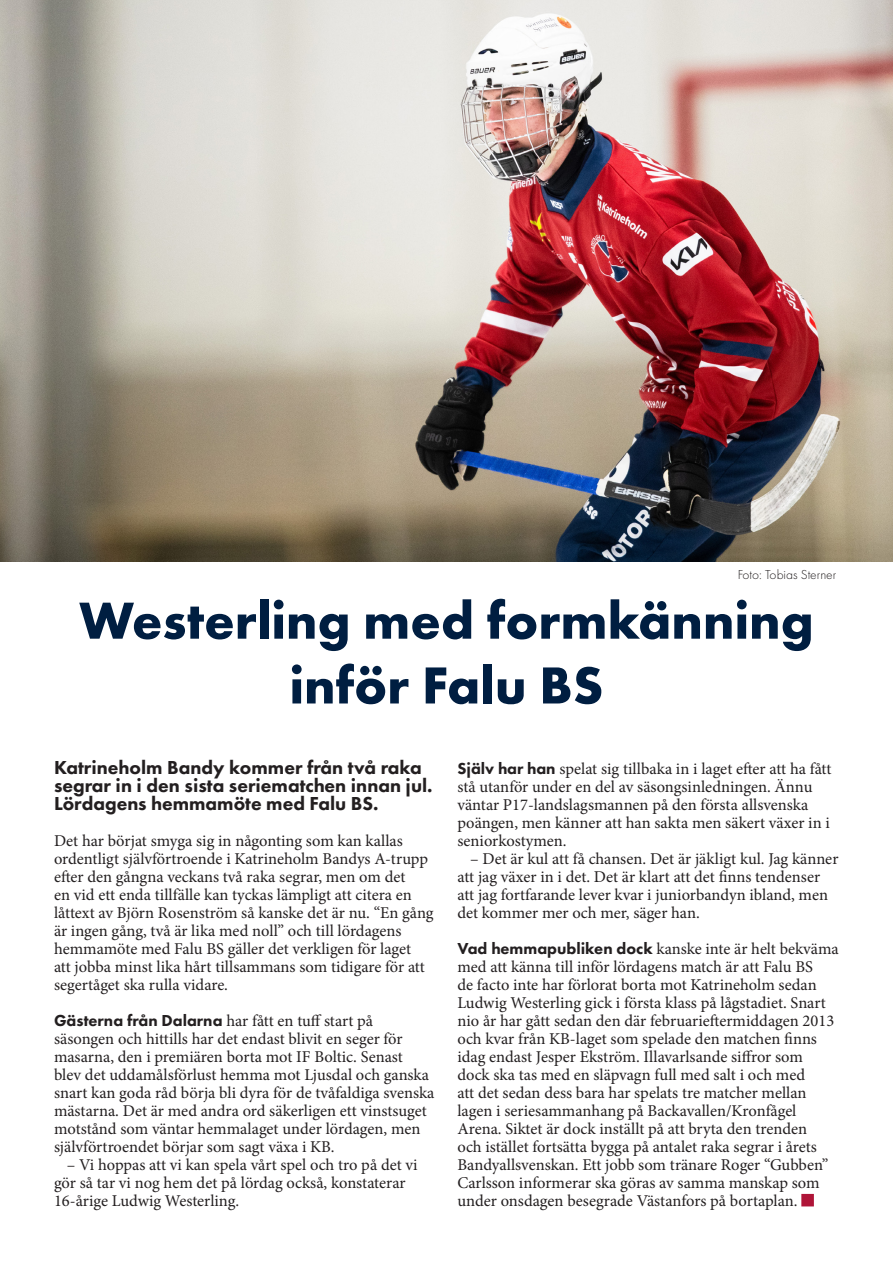
<style>
.page{position:relative;width:893px;height:1263px;background:#fff}
.page>*{position:absolute;margin:0;border:0;box-sizing:border-box;transform-origin:0 0}
.t1{font:700 54px/64.8px "Futura PT";color:#001e41;text-align:center}
.t2{font:800 19.5px/18px "Futura PT";color:#231f20}
.t3{font:16.5px/18px "Minion Pro";color:#231f20}
.t4{font:300 13.5px "Futura PT";color:#231f20}
.s1{font-family:"Futura PT";font-weight:800}
.s2{color:#af1538}
</style>
<div class="page">
<hr style="left:892px;top:801px;width:1px;height:462px;background:#a62035">
<hr style="left:892px;top:0;width:1px;height:828px;background:#001e41">
<img style="left:0;top:0;width:893px;height:561px">
<p class="t4" style="left:738px;top:567px;width:100px">Foto: Tobias Sterner</p>
<h1 class="t1" style="left:79px;top:587px;width:736px">Westerling med formkänning inför Falu BS</h1>
<p class="t2" style="left:54px;top:758px;width:380px">Katrineholm Bandy kommer från två raka segrar in i den sista seriematchen innan jul.<br>Lördagens hemmamöte med Falu BS.</p>
<p class="t3" style="left:54px;top:832px;width:381px">Det har börjat smyga sig in någonting som kan kallas ordentligt självförtroende i Katrineholm Bandys A-trupp efter den gångna veckans två raka segrar, men om det<br>en vid ett enda tillfälle kan tyckas lämpligt att citera en låttext av Björn Rosenström så kanske det är nu. “En gång är ingen gång, två är lika med noll” och till lördagens hemmamöte med Falu BS gäller det verkligen för laget<br>att jobba minst lika hårt tillsammans som tidigare för att segertåget ska rulla vidare.</p>
<p class="t3" style="left:54px;top:1012px;width:382px"><span class="s1">Gästerna från Dalarna</span> har fått en tuff start på säsongen och hittills har det endast blivit en seger för masarna, den i premiären borta mot IF Boltic. Senast<br>blev det uddamålsförlust hemma mot Ljusdal och ganska snart kan goda råd börja bli dyra för de tvåfaldiga svenska mästarna. Det är med andra ord säkerligen ett vinstsuget motstånd som väntar hemmalaget under lördagen, men självförtroendet börjar som sagt växa i KB.</p>
<p class="t3" style="left:54px;top:1156px;width:365px;text-indent:13px">– Vi hoppas att vi kan spela vårt spel och tro på det vi gör så tar vi nog hem det på lördag också, konstaterar<br>16-årige Ludwig Westerling.</p>
<p class="t3" style="left:457px;top:760px;width:376px"><span class="s1">Själv har han</span> spelat sig tillbaka in i laget efter att ha fått stå utanför under en del av säsongsinledningen. Ännu väntar P17-landslagsmannen på den första allsvenska poängen, men känner att han sakta men säkert växer in i seniorkostymen.</p>
<p class="t3" style="left:457px;top:850px;width:382px;text-indent:13px">– Det är kul att få chansen. Det är jäkligt kul. Jag känner att jag växer in i det. Det är klart att det finns tendenser att jag fortfarande lever kvar i juniorbandyn ibland, men det kommer mer och mer, säger han.</p>
<p class="t3" style="left:457px;top:940px;width:383px"><span class="s1">Vad hemmapubliken dock</span> kanske inte är helt bekväma med att känna till inför lördagens match är att Falu BS<br>de facto inte har förlorat borta mot Katrineholm sedan Ludwig Westerling gick i första klass på lågstadiet. Snart nio år har gått sedan den där februarieftermiddagen 2013 och kvar från KB-laget som spelade den matchen finns idag endast Jesper Ekström. Illavarlsande siffror som dock ska tas med en släpvagn full med salt i och med<br>att det sedan dess bara har spelats tre matcher mellan lagen i seriesammanhang på Backavallen/Kronfågel Arena. Siktet är dock inställt på att bryta den trenden<br>och istället fortsätta bygga på antalet raka segrar i årets Bandyallsvenskan. Ett jobb som tränare Roger “Gubben” Carlsson informerar ska göras av samma manskap som under onsdagen besegrade Västanfors på bortaplan. <span class="s2">■</span></p>
</div>
